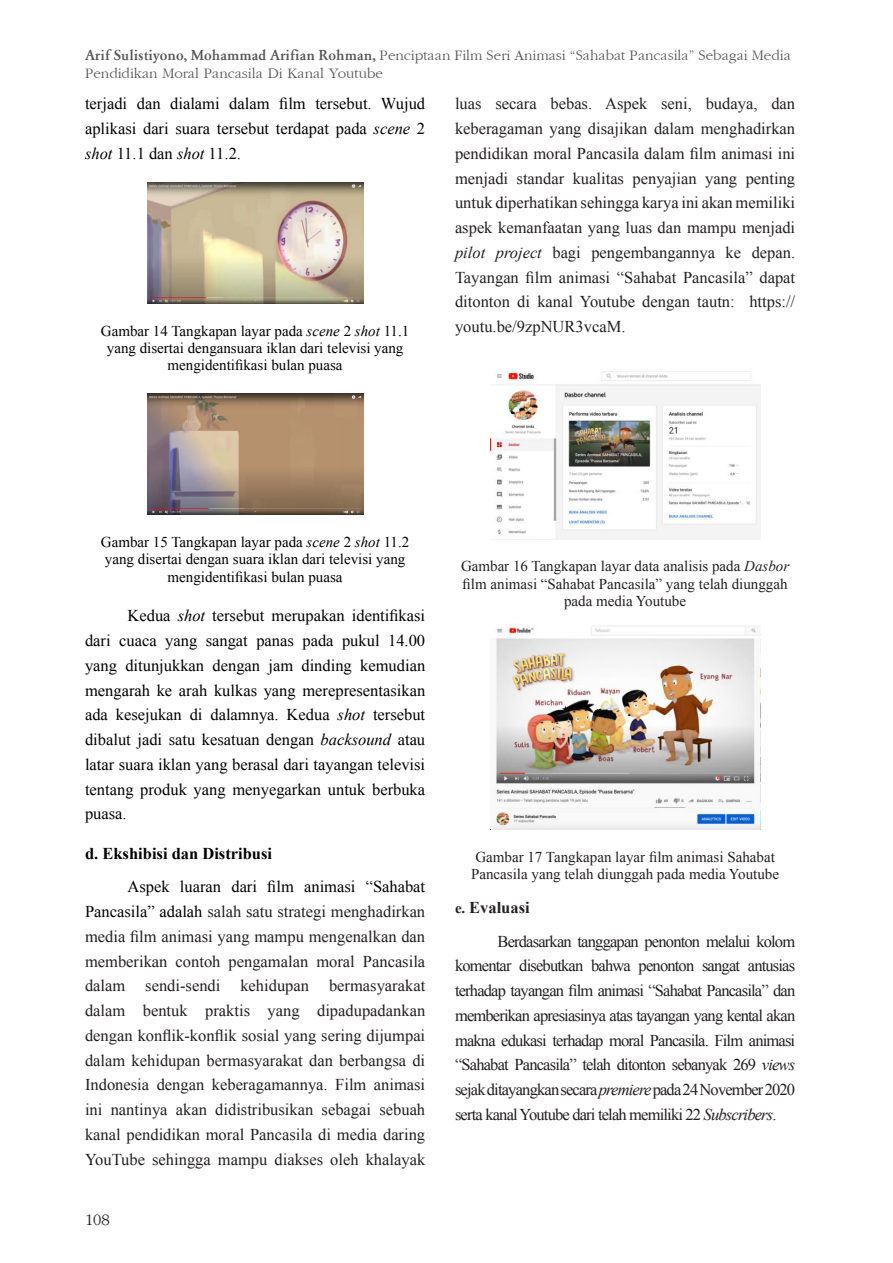
<style>
.page{position:relative;width:893px;height:1263px;background:#fff}
.page>*{position:absolute;margin:0;border:0;box-sizing:border-box;transform-origin:0 0}
.List_Paragraph{font:16.5px/24.8px "Times New Roman";color:#231f20;text-align:justify}
.t1{font:16.5px/24.8px "Times New Roman";color:#000;text-align:justify}
.t2{font:700 16.5px "Times New Roman";color:#000}
.t3{font:700 16.5px "Times New Roman";color:#231f20}
.t4{font:16.5px "Garamond";color:#231f20}
.t5{font:15px/17.2px "Times New Roman";color:#000;text-align:center}
.t6{font:15px/17.2px "Times New Roman";color:#231f20;text-align:center}
.t7{font:15px/18px "Garamond";color:#57585a}
.s1{font-weight:500}
.s2{font-style:italic}
.s3{color:#000}
.s4{font-size:15px}
</style>
<div class="page">
<img style="left:147px;top:182px;width:216px;height:121px">
<img style="left:147px;top:393px;width:216px;height:122px">
<img style="left:490px;top:368px;width:270px;height:171px">
<img style="left:490px;top:623px;width:270px;height:207px">
<p class="t7" style="left:85px;top:47px;width:707px"><span class="s1">Arif Sulistiyono, Mohammad Arifian Rohman,</span> Penciptaan Film Seri Animasi “Sahabat Pancasila” Sebagai Media<br>Pendidikan Moral Pancasila Di Kanal Youtube</p>
<p class="t1" style="left:85px;top:91px;width:342px">terjadi dan dialami dalam film tersebut. Wujud aplikasi dari suara tersebut terdapat pada <span class="s2">scene</span> 2 <span class="s2">shot</span> 11.1 dan <span class="s2">shot</span> 11.2.</p>
<p class="List_Paragraph" style="left:455px;top:91px;width:342px">luas secara bebas. Aspek seni, budaya, dan keberagaman yang disajikan dalam menghadirkan pendidikan moral Pancasila dalam film animasi ini menjadi standar kualitas penyajian yang penting untuk diperhatikan sehingga karya ini akan memiliki aspek kemanfaatan yang luas dan mampu menjadi <span class="s2">pilot project</span> bagi pengembangannya ke depan.<br>Tayangan film animasi “Sahabat Pancasila” dapat ditonton di kanal Youtube dengan tautn: https:// youtu.be/9zpNUR3vcaM.</p>
<p class="t5" style="left:101px;top:322px;width:310px">Gambar 14 Tangkapan layar pada <span class="s2">scene</span> 2 <span class="s2">shot</span> 11.1 yang disertai dengansuara iklan dari televisi yang mengidentifikasi bulan puasa</p>
<p class="t5" style="left:101px;top:533px;width:310px">Gambar 15 Tangkapan layar pada <span class="s2">scene</span> 2 <span class="s2">shot</span> 11.2 yang disertai dengan suara iklan dari televisi yang mengidentifikasi bulan puasa</p>
<p class="t1" style="left:85px;top:603px;width:342px;text-indent:43px">Kedua <span class="s2">shot</span> tersebut merupakan identifikasi dari cuaca yang sangat panas pada pukul 14.00 yang ditunjukkan dengan jam dinding kemudian mengarah ke arah kulkas yang merepresentasikan ada kesejukan di dalamnya. Kedua <span class="s2">shot</span> tersebut dibalut jadi satu kesatuan dengan <span class="s2">backsound</span> atau latar suara iklan yang berasal dari tayangan televisi tentang produk yang menyegarkan untuk berbuka puasa.</p>
<p class="t2" style="left:85px;top:842px;width:189px">d. Ekshibisi dan Distribusi</p>
<p class="List_Paragraph" style="left:85px;top:874px;width:342px;text-indent:43px"><span class="s3">Aspek luaran dari film animasi “Sahabat Pancasila” adalah</span> salah satu strategi menghadirkan media film animasi yang mampu mengenalkan dan memberikan contoh pengamalan moral Pancasila dalam sendi-sendi kehidupan bermasyarakat dalam bentuk praktis yang dipadupadankan dengan konflik-konflik sosial yang sering dijumpai dalam kehidupan bermasyarakat dan berbangsa di Indonesia dengan keberagamannya. Film animasi ini nantinya akan didistribusikan sebagai sebuah kanal pendidikan moral Pancasila di media daring YouTube sehingga mampu diakses oleh khalayak</p>
<p class="t4" style="left:85px;top:1211px;width:26px">108</p>
<p class="t6" style="left:461px;top:558px;width:330px">Gambar 16 Tangkapan layar data analisis pada <span class="s2">Dasbor </span>film animasi “Sahabat Pancasila” yang telah diunggah pada media Youtube</p>
<p class="t6" style="left:471px;top:848px;width:309px;text-align:left">Gambar 17 Tangkapan layar film animasi Sahabat<br>Pancasila yang telah diunggah pada media Youtube</p>
<p class="t3" style="left:455px;top:896px;width:76px"><span class="s4">e.</span> Evaluasi</p>
<p class="List_Paragraph" style="left:455px;top:928px;width:342px;text-indent:43px">Berdasarkan tanggapan penonton melalui kolom komentar disebutkan bahwa penonton sangat antusias terhadap tayangan film animasi “Sahabat Pancasila” dan memberikan apresiasinya atas tayangan yang kental akan makna edukasi terhadap moral Pancasila. Film animasi “Sahabat Pancasila” telah ditonton sebanyak 269 <span class="s2">views </span>sejak ditayangkan secara <span class="s2">premiere</span> pada 24 November 2020 serta kanal Youtube dari telah memiliki 22 <span class="s2">Subscribers</span>.</p>
</div>
